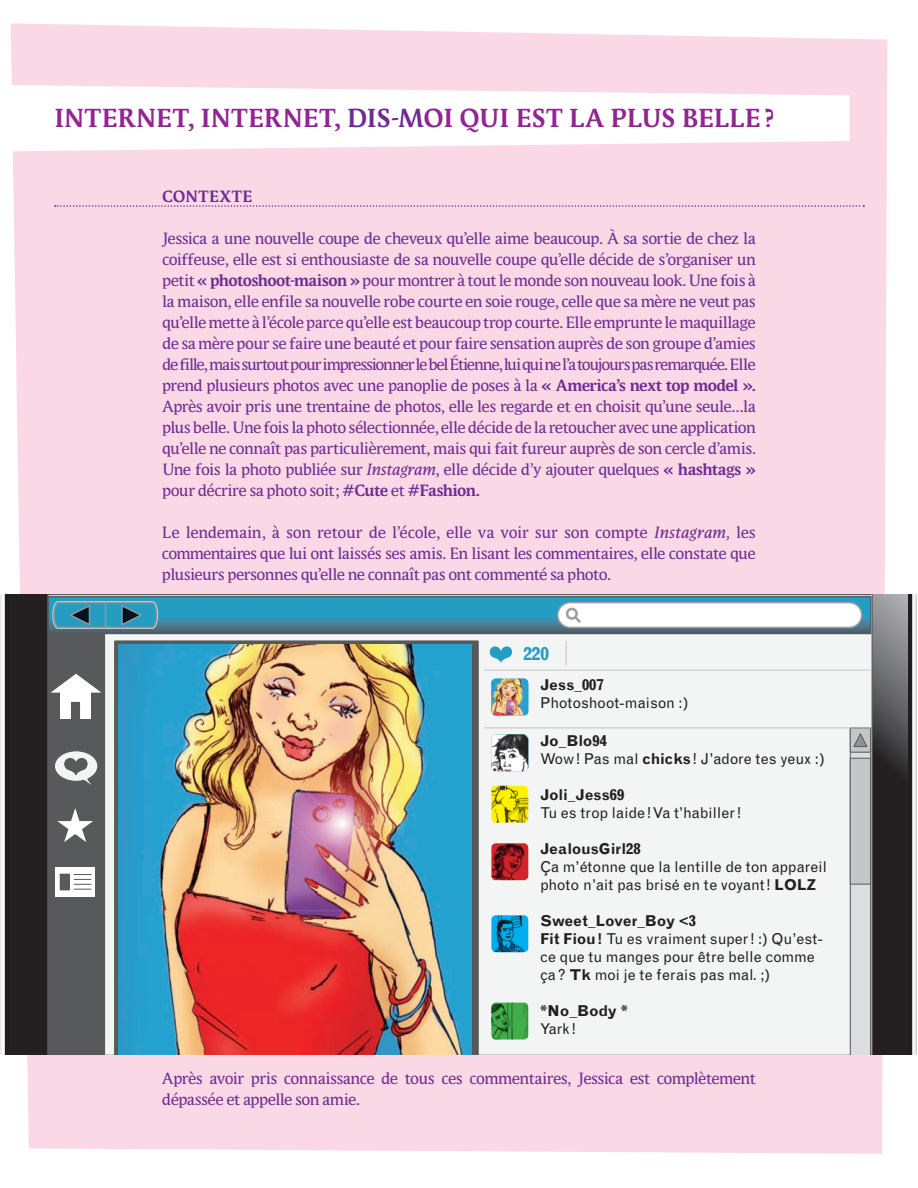
<style>
.page{position:relative;width:918px;height:1188px;background:#fff}
.page>*{position:absolute;margin:0;border:0;box-sizing:border-box;transform-origin:0 0}
.t1{font:700 24px "Parable";letter-spacing:-.015em;color:#90268f}
.t2{font:700 18px "Grotesque";color:#259dc2}
.t3{font:15px/21px "Parable";letter-spacing:-.04em;color:#6e2c91;text-align:justify}
.t4{font:15px/18px "Grotesque";color:#231f20}
.t5{font:700 15px "Grotesque";color:#231f20}
.t6{font:700 15px "Parable";letter-spacing:.005em;color:#6e2c91}
.s1{color:#6e2c91}
.s2{font-family:"Parable LF";font-weight:700}
.s3{font-style:italic}
.s4{font-weight:700}
</style>
<div class="page">
<div style="left:11px;top:23px;width:876px;height:1131px;background:#fad8e6"></div>
<svg style="left:11px;top:85px;width:839px;height:66px"></svg>
<svg style="left:55px;top:205px;width:809px;height:2px;background:#d4a9ce"></svg>
<svg style="left:9px;top:594px;width:899px;height:461px;background:#312e30"></svg>
<svg style="left:48px;top:594px;width:823px;height:461px"></svg>
<div style="left:71px;top:702px;width:9px;height:18px;background:#58595b"></div>
<hr style="left:565px;top:641px;width:2px;height:25px;background:#d1d2d4">
<hr style="left:484px;top:670px;width:387px;height:1px;background:#c2c3c5">
<hr style="left:484px;top:728px;width:387px;height:1px;background:#c2c3c5">
<img style="left:491px;top:734px;width:37px;height:37px">
<img style="left:491px;top:679px;width:37px;height:37px">
<img style="left:491px;top:786px;width:37px;height:37px">
<img style="left:491px;top:843px;width:37px;height:37px">
<img style="left:491px;top:915px;width:37px;height:37px">
<img style="left:491px;top:1003px;width:37px;height:37px">
<img style="left:119px;top:644px;width:353px;height:411px">
<h1 class="t1" style="left:54px;top:102px;width:722px">INTERNET, INTERNET, <span class="s1">DIS-M</span>OI QUI EST LA PLUS BELLE?</h1>
<p class="t6" style="left:162px;top:187px;width:92px">CONTEXTE</p>
<p class="t3" style="left:162px;top:228px;width:596px">Jessica a une nouvelle coupe de cheveux qu’elle aime beaucoup. À sa sortie de chez la coiffeuse, elle est si enthousiaste de sa nouvelle coupe qu’elle décide de s’organiser un petit <span class="s2">« photoshoot-maison »</span> pour montrer à tout le monde son nouveau look. Une fois à la maison, elle enfile sa nouvelle robe courte en soie rouge, celle que sa mère ne veut pas qu’elle mette à l’école parce qu’elle est beaucoup trop courte. Elle emprunte le maquillage de sa mère pour se faire une beauté et pour faire sensation auprès de son groupe d’amies de fille, mais surtout pour impressionner le bel Étienne, lui qui ne l’a toujours pas remarquée. Elle prend plusieurs photos avec une panoplie de poses à la <span class="s2">« America’s next top model ».<br></span>Après avoir pris une trentaine de photos, elle les regarde et en choisit qu’une seule…la plus belle. Une fois la photo sélectionnée, elle décide de la retoucher avec une application qu’elle ne connaît pas particulièrement, mais qui fait fureur auprès de son cercle d’amis.<br>Une fois la photo publiée sur <span class="s3">Instagram</span>, elle décide d’y ajouter quelques <span class="s2">« hashtags » </span>pour décrire sa photo soit; <span class="s2">#Cute</span> et <span class="s2">#Fashion.</span></p>
<p class="t3" style="left:162px;top:522px;width:596px">Le lendemain, à son retour de l’école, elle va voir sur son compte <span class="s3">Instagram,</span> les commentaires que lui ont laissés ses amis. En lisant les commentaires, elle constate que plusieurs personnes qu’elle ne connaît pas ont commenté sa photo.</p>
<p class="t2" style="left:523px;top:643px;width:27px">220</p>
<p class="t5" style="left:540px;top:676px;width:65px">Jess_007</p>
<p class="t4" style="left:540px;top:694px;width:150px">Photoshoot-maison :)</p>
<p class="t4" style="left:540px;top:732px;width:286px"><span class="s4">Jo_Blo94<br></span>Wow! Pas mal <span class="s4">chicks</span>! J’adore tes yeux :)</p>
<p class="t5" style="left:540px;top:786px;width:86px">Joli_Jess69</p>
<p class="t4" style="left:540px;top:804px;width:203px">Tu es trop laide! Va t’habiller!</p>
<p class="t5" style="left:540px;top:840px;width:102px">JealousGirl28</p>
<p class="t4" style="left:540px;top:858px;width:289px">Ça m’étonne que la lentille de ton appareil photo n’ait pas brisé en te voyant! <span class="s4">LOLZ</span></p>
<p class="t4" style="left:540px;top:912px;width:285px"><span class="s4">Sweet_Lover_Boy &lt;3<br>Fit Fiou!</span> Tu es vraiment super! :) Qu’est&shy;ce que tu manges pour être belle comme ça? <span class="s4">Tk</span> moi je te ferais pas mal. ;)</p>
<p class="t5" style="left:540px;top:1002px;width:90px">*No_Body *</p>
<p class="t4" style="left:540px;top:1020px;width:37px">Yark !</p>
<p class="t3" style="left:162px;top:1068px;width:595px">Après avoir pris connaissance de tous ces commentaires, Jessica est complètement dépassée et appelle son amie.</p>
</div>
